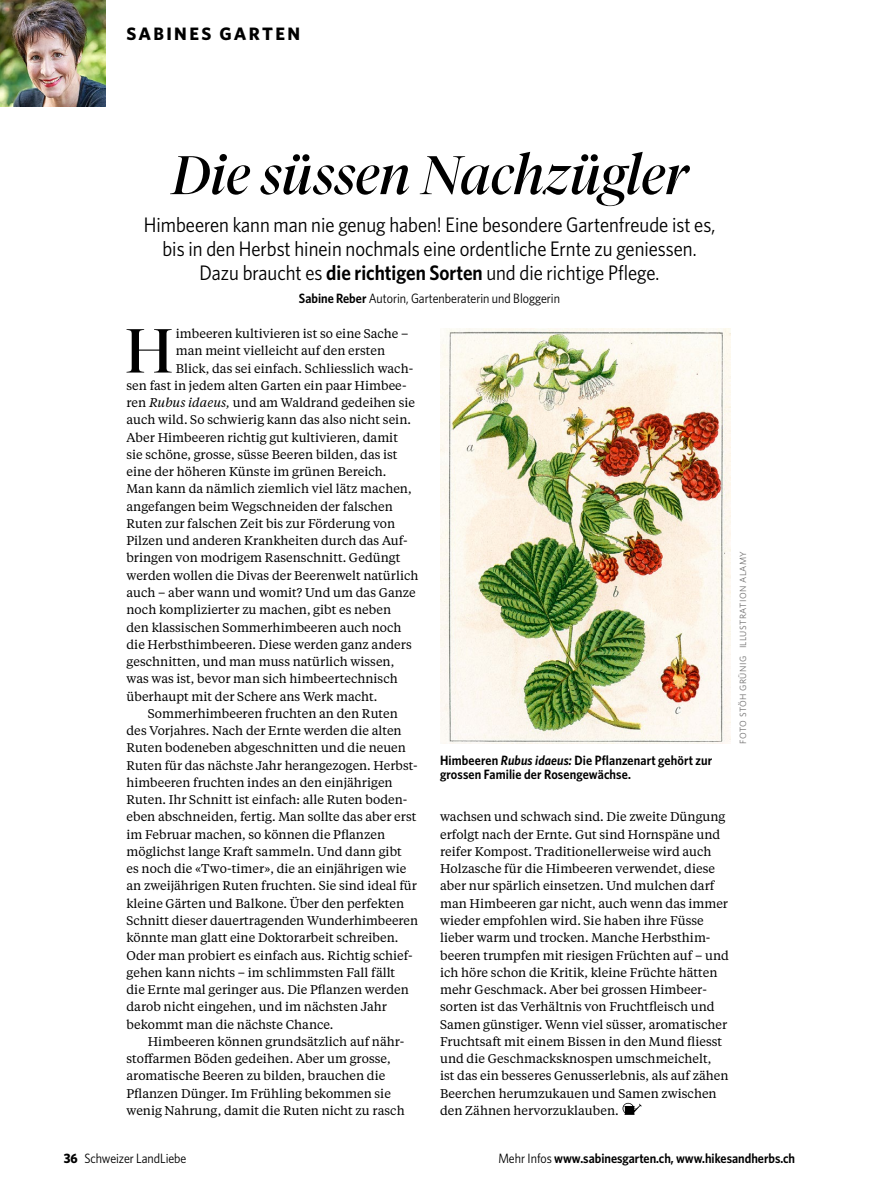
<style>
.page{position:relative;width:893px;height:1200px;background:#fff}
.page>*{position:absolute;margin:0;border:0;box-sizing:border-box;transform-origin:0 0}
._530___Txt_8_4_TieTe{font:61.8px "Tiempos Fine";color:#000}
._270_Kol_Tit_36_TieF{font:italic 54px "Tiempos Fine";color:#000}
._300_Lead_14_WhiNarB{font:21px/24px "Whitney Narrow";color:#000;text-align:center}
._100_Rub_14_WhiSemib{font:700 18px "Whitney";letter-spacing:.125em;color:#000}
._620_Leg_9_WhiNarSem{font:600 13.5px/14.2px "Whitney Narrow";letter-spacing:.01em;color:#000}
._650___Story_Text_Fo{font:13.5px "Whitney Narrow";color:#000}
._633___Txt_Autor_9_W{font:600 13.5px "Whitney Narrow";color:#000}
._532_Txt_8_4_TieTex{font:12.6px/17.2px "Tiempos Text";color:#000}
._530___Txt_8_4_TieTe-2{font:12.6px "Tiempos Text";color:#000}
._600_Fotobyline_6_Wh{font:9px "Whitney";letter-spacing:.05em;color:#6d6c6c}
.s1{font-weight:600}
.s2{font-style:italic}
.s3{font-weight:700}
.s4{font-weight:400}
</style>
<div class="page">
<img style="left:440px;top:328px;width:291px;height:415px">
<img style="left:0;top:0;width:105px;height:106px">
<svg style="left:622px;top:1102px;width:20px;height:12px"></svg>
<p class="_100_Rub_14_WhiSemib" style="left:126px;top:21px;width:175px">SABINES GARTEN</p>
<p class="_270_Kol_Tit_36_TieF" style="left:171px;top:143px;width:517px">Die süssen Nachzügler</p>
<p class="_300_Lead_14_WhiNarB" style="left:144px;top:212px;width:573px">Himbeeren kann man nie genug haben! Eine besondere Gartenfreude ist es, bis in den Herbst hinein nochmals eine ordentliche Ernte zu geniessen.<br>Dazu braucht es <span class="s1">die richtigen Sorten</span> und die richtige Pflege.</p>
<p class="_650___Story_Text_Fo" style="left:299px;top:290px;width:263px"><span class="s1">Sabine Reber</span> Autorin, Gartenberaterin und Bloggerin</p>
<p class="_530___Txt_8_4_TieTe" style="left:125px;top:313px;width:50px">H</p>
<p class="_530___Txt_8_4_TieTe-2" style="left:176px;top:325px;width:234px">imbeeren kultivieren ist so eine Sache –</p>
<p class="_530___Txt_8_4_TieTe-2" style="left:176px;top:342px;width:211px">man meint vielleicht auf den ersten</p>
<p class="_530___Txt_8_4_TieTe-2" style="left:176px;top:359px;width:239px">Blick, das sei einfach. Schliesslich wach-</p>
<p class="_530___Txt_8_4_TieTe-2" style="left:126px;top:377px;width:282px">sen fast in jedem alten Garten ein paar Himbee-</p>
<p class="_530___Txt_8_4_TieTe-2" style="left:126px;top:394px;width:290px">ren <span class="s2">Rubus idaeus,</span> und am Waldrand gedeihen sie</p>
<p class="_530___Txt_8_4_TieTe-2" style="left:126px;top:411px;width:286px">auch wild. So schwierig kann das also nicht sein.</p>
<p class="_530___Txt_8_4_TieTe-2" style="left:126px;top:428px;width:273px">Aber Himbeeren richtig gut kultivieren, damit</p>
<p class="_530___Txt_8_4_TieTe-2" style="left:126px;top:446px;width:273px">sie schöne, grosse, süsse Beeren bilden, das ist</p>
<p class="_530___Txt_8_4_TieTe-2" style="left:126px;top:463px;width:262px">eine der höheren Künste im grünen Bereich.</p>
<p class="_530___Txt_8_4_TieTe-2" style="left:126px;top:480px;width:287px">Man kann da nämlich ziemlich viel lätz machen,</p>
<p class="_530___Txt_8_4_TieTe-2" style="left:126px;top:497px;width:268px">angefangen beim Wegschneiden der falschen</p>
<p class="_530___Txt_8_4_TieTe-2" style="left:126px;top:515px;width:270px">Ruten zur falschen Zeit bis zur Förderung von</p>
<p class="_530___Txt_8_4_TieTe-2" style="left:126px;top:532px;width:283px">Pilzen und anderen Krankheiten durch das Auf-</p>
<p class="_530___Txt_8_4_TieTe-2" style="left:126px;top:549px;width:275px">bringen von modrigem Rasenschnitt. Gedüngt</p>
<p class="_530___Txt_8_4_TieTe-2" style="left:126px;top:566px;width:293px">werden wollen die Divas der Beerenwelt natürlich</p>
<p class="_530___Txt_8_4_TieTe-2" style="left:126px;top:584px;width:291px">auch – aber wann und womit? Und um das Ganze</p>
<p class="_530___Txt_8_4_TieTe-2" style="left:126px;top:601px;width:266px">noch komplizierter zu machen, gibt es neben</p>
<p class="_530___Txt_8_4_TieTe-2" style="left:126px;top:618px;width:277px">den klassischen Sommerhimbeeren auch noch</p>
<p class="_530___Txt_8_4_TieTe-2" style="left:126px;top:635px;width:287px">die Herbsthimbeeren. Diese werden ganz anders</p>
<p class="_530___Txt_8_4_TieTe-2" style="left:126px;top:653px;width:269px">geschnitten, und man muss natürlich wissen,</p>
<p class="_530___Txt_8_4_TieTe-2" style="left:126px;top:670px;width:273px">was was ist, bevor man sich himbeertechnisch</p>
<p class="_530___Txt_8_4_TieTe-2" style="left:126px;top:687px;width:252px">überhaupt mit der Schere ans Werk macht.</p>
<p class="_532_Txt_8_4_TieTex" style="left:126px;top:704px;width:293px;text-indent:21px">Sommerhimbeeren fruchten an den Ruten des Vorjahres. Nach der Ernte werden die alten Ruten bodeneben abgeschnitten und die neuen Ruten für das nächste Jahr herangezogen. Herbst&shy;himbeeren fruchten indes an den einjährigen Ruten. Ihr Schnitt ist einfach: alle Ruten boden&shy;eben abschneiden, fertig. Man sollte das aber erst im Februar machen, so können die Pflanzen möglichst lange Kraft sammeln. Und dann gibt<br>es noch die «Two-timer», die an einjährigen wie an zweijährigen Ruten fruchten. Sie sind ideal für kleine Gärten und Balkone. Über den perfekten Schnitt dieser dauertragenden Wunderhimbeeren könnte man glatt eine Doktorarbeit schreiben.<br>Oder man probiert es einfach aus. Richtig schief&shy;gehen kann nichts – im schlimmsten Fall fällt<br>die Ernte mal geringer aus. Die Pflanzen werden darob nicht eingehen, und im nächsten Jahr bekommt man die nächste Chance.</p>
<p class="_532_Txt_8_4_TieTex" style="left:126px;top:1031px;width:280px;text-indent:21px">Himbeeren können grundsätzlich auf nähr&shy;stoffarmen Böden gedeihen. Aber um grosse, aromatische Beeren zu bilden, brauchen die Pflanzen Dünger. Im Frühling bekommen sie wenig Nahrung, damit die Ruten nicht zu rasch</p>
<p class="_620_Leg_9_WhiNarSem" style="left:440px;top:752px;width:274px">Himbeeren <span class="s2">Rubus idaeus:</span> Die Pflanzenart gehört zur grossen Familie der Rosengewächse.</p>
<p class="_532_Txt_8_4_TieTex" style="left:440px;top:807px;width:290px">wachsen und schwach sind. Die zweite Düngung erfolgt nach der Ernte. Gut sind Hornspäne und reifer Kompost. Traditionellerweise wird auch Holzasche für die Himbeeren verwendet, diese aber nur spärlich einsetzen. Und mulchen darf man Himbeeren gar nicht, auch wenn das immer wieder empfohlen wird. Sie haben ihre Füsse lieber warm und trocken. Manche Herbsthim&shy;beeren trumpfen mit riesigen Früchten auf – und ich höre schon die Kritik, kleine Früchte hätten mehr Geschmack. Aber bei grossen Himbeer&shy;sorten ist das Verhältnis von Fruchtfleisch und Samen günstiger. Wenn viel süsser, aromatischer Fruchtsaft mit einem Bissen in den Mund fliesst und die Geschmacksknospen umschmeichelt, ist das ein besseres Genusserlebnis, als auf zähen Beerchen herumzukauen und Samen zwischen den Zähnen hervorzuklauben.</p>
<p class="_600_Fotobyline_6_Wh" style="left:737px;top:743px;width:194px;rotate:-90deg">FOTO STÖH GRÜNIG ILLUSTRATION ALAMY</p>
<p class="_650___Story_Text_Fo" style="left:64px;top:1148px;width:124px"><span class="s3">36</span> Schweizer LandLiebe</p>
<p class="_633___Txt_Autor_9_W" style="left:498px;top:1148px;width:298px"><span class="s4">Mehr Infos</span> www.sabinesgarten.ch, www.hikesandherbs.ch</p>
</div>
